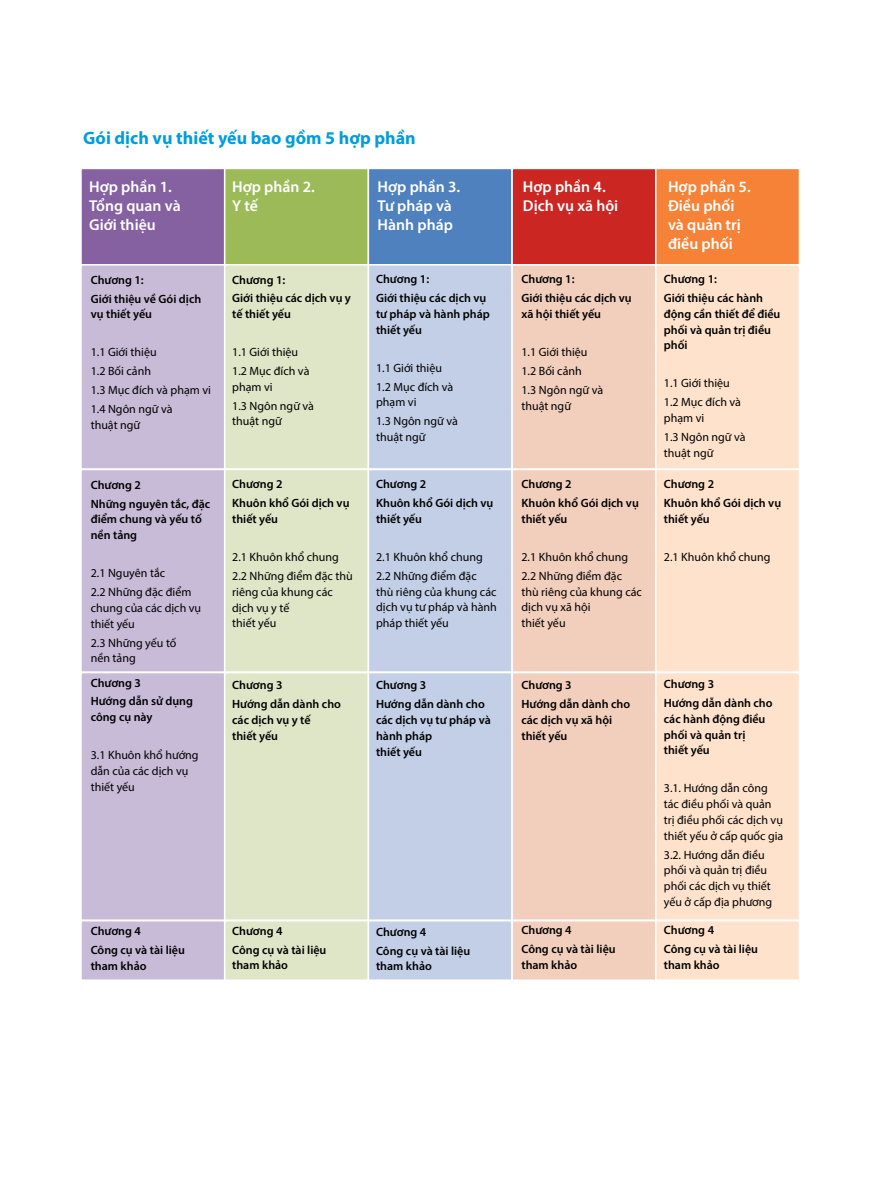
<style>
.page{position:relative;width:872px;height:1191px;background:#fff}
.page>*{position:absolute;margin:0;border:0;box-sizing:border-box;transform-origin:0 0}
.t1{font:700 18px "Myriad Pro";color:#009ddc}
.t2{font:600 15.75px/18.9px "Myriad Pro";color:#fff}
.t3{font:600 12px/18.9px "Myriad Pro";color:#000}
.t4{font:12px/15.8px "Myriad Pro";color:#000}
</style>
<div class="page">
<div style="left:80px;top:168px;width:145px;height:97px;background:#8561a1;border:2px solid #fff"></div>
<div style="left:224px;top:168px;width:145px;height:97px;background:#9cbb58;border:2px solid #fff"></div>
<div style="left:367px;top:168px;width:146px;height:97px;background:#4f81be;border:2px solid #fff"></div>
<div style="left:511px;top:168px;width:145px;height:97px;background:#cb2622;border:2px solid #fff"></div>
<div style="left:655px;top:168px;width:145px;height:97px;background:#f58236;border:2px solid #fff"></div>
<div style="left:80px;top:263px;width:143px;height:717px;background:#c8bbd7"></div>
<div style="left:223px;top:263px;width:144px;height:717px;background:#dee6c7"></div>
<div style="left:367px;top:263px;width:143px;height:717px;background:#c3cfe7"></div>
<div style="left:510px;top:263px;width:144px;height:717px;background:#f2cebd"></div>
<div style="left:654px;top:263px;width:146px;height:717px;background:#fee2cc"></div>
<h1 class="t1" style="left:83px;top:126px;width:334px">Gói dịch vụ thiết yếu bao gồm 5 hợp phần</h1>
<h2 class="t2" style="left:89px;top:177px;width:93px">Hợp phần 1.<br>Tổng quan và<br>Giới thiệu</h2>
<h2 class="t2" style="left:232px;top:177px;width:84px">Hợp phần 2.<br>Y tế</h2>
<h2 class="t2" style="left:377px;top:177px;width:84px">Hợp phần 3.<br>Tư pháp và<br>Hành pháp</h2>
<h2 class="t2" style="left:523px;top:177px;width:97px">Hợp phần 4.<br>Dịch vụ xã hội</h2>
<h2 class="t2" style="left:668px;top:177px;width:84px">Hợp phần 5.<br>Điều phối và quản trị điều phối</h2>
<p class="t3" style="left:91px;top:270px;width:112px">Chương 1:<br>Giới thiệu về Gói dịch</p>
<p class="t3" style="left:91px;top:304px;width:63px">vụ thiết yếu</p>
<p class="t4" style="left:91px;top:342px;width:122px;line-height:18.9px">1.1 Giới thiệu<br>1.2 Bối cảnh<br>1.3 Mục đích và phạm vi<br>1.4 Ngôn ngữ và</p>
<p class="t4" style="left:91px;top:417px;width:51px">thuật ngữ</p>
<p class="t3" style="left:91px;top:475px;width:121px">Chương 2<br>Những nguyên tắc, đặc</p>
<p class="t3" style="left:91px;top:511px;width:113px;line-height:15.8px">điểm chung và yếu tố nền tảng</p>
<p class="t4" style="left:91px;top:563px;width:102px;line-height:18.9px">2.1 Nguyên tắc<br>2.2 Những đặc điểm</p>
<p class="t4" style="left:91px;top:599px;width:112px">chung của các dịch vụ thiết yếu</p>
<p class="t4" style="left:91px;top:634px;width:87px">2.3 Những yếu tố nền tảng</p>
<p class="t3" style="left:91px;top:672px;width:104px">Chương 3<br>Hướng dẫn sử dụng</p>
<p class="t3" style="left:91px;top:707px;width:63px">công cụ này</p>
<p class="t4" style="left:91px;top:747px;width:109px">3.1 Khuôn khổ hướng dẫn của các dịch vụ thiết yếu</p>
<p class="t3" style="left:232px;top:270px;width:120px">Chương 1:<br>Giới thiệu các dịch vụ y</p>
<p class="t3" style="left:232px;top:304px;width:60px">tế thiết yếu</p>
<p class="t4" style="left:232px;top:342px;width:79px;line-height:18.9px">1.1 Giới thiệu<br>1.2 Mục đích và</p>
<p class="t4" style="left:232px;top:377px;width:83px;line-height:18.9px">phạm vi<br>1.3 Ngôn ngữ và</p>
<p class="t4" style="left:232px;top:413px;width:51px">thuật ngữ</p>
<p class="t3" style="left:232px;top:475px;width:119px">Chương 2<br>Khuôn khổ Gói dịch vụ</p>
<p class="t3" style="left:232px;top:509px;width:47px">thiết yếu</p>
<p class="t4" style="left:232px;top:547px;width:122px;line-height:18.9px">2.1 Khuôn khổ chung<br>2.2 Những điểm đặc thù</p>
<p class="t4" style="left:232px;top:583px;width:102px">riêng của khung các dịch vụ y tế<br>thiết yếu</p>
<p class="t3" style="left:232px;top:675px;width:110px">Chương 3<br>Hướng dẫn dành cho</p>
<p class="t3" style="left:232px;top:712px;width:80px;line-height:15.8px">các dịch vụ y tế thiết yếu</p>
<p class="t3" style="left:376px;top:270px;width:112px">Chương 1:<br>Giới thiệu các dịch vụ</p>
<p class="t3" style="left:376px;top:306px;width:115px;line-height:15.8px">tư pháp và hành pháp thiết yếu</p>
<p class="t4" style="left:376px;top:358px;width:79px;line-height:18.9px">1.1 Giới thiệu<br>1.2 Mục đích và</p>
<p class="t4" style="left:376px;top:393px;width:83px;line-height:18.9px">phạm vi<br>1.3 Ngôn ngữ và</p>
<p class="t4" style="left:376px;top:429px;width:51px">thuật ngữ</p>
<p class="t3" style="left:376px;top:474px;width:119px">Chương 2<br>Khuôn khổ Gói dịch vụ</p>
<p class="t3" style="left:376px;top:509px;width:47px">thiết yếu</p>
<p class="t4" style="left:376px;top:547px;width:108px;line-height:18.9px">2.1 Khuôn khổ chung<br>2.2 Những điểm đặc</p>
<p class="t4" style="left:376px;top:583px;width:122px;text-align:justify">thù riêng của khung các dịch vụ tư pháp và hành pháp thiết yếu</p>
<p class="t3" style="left:376px;top:675px;width:110px">Chương 3<br>Hướng dẫn dành cho</p>
<p class="t3" style="left:376px;top:712px;width:116px;line-height:15.8px">các dịch vụ tư pháp và hành pháp<br>thiết yếu</p>
<p class="t3" style="left:91px;top:921px;width:96px">Chương 4<br>Công cụ và tài liệu</p>
<p class="t3" style="left:91px;top:955px;width:57px">tham khảo</p>
<p class="t3" style="left:232px;top:921px;width:96px">Chương 4<br>Công cụ và tài liệu</p>
<p class="t3" style="left:232px;top:955px;width:57px">tham khảo</p>
<p class="t3" style="left:376px;top:921px;width:96px">Chương 4<br>Công cụ và tài liệu</p>
<p class="t3" style="left:376px;top:956px;width:57px">tham khảo</p>
<p class="t3" style="left:521px;top:269px;width:112px">Chương 1:<br>Giới thiệu các dịch vụ</p>
<p class="t3" style="left:521px;top:304px;width:81px">xã hội thiết yếu</p>
<p class="t4" style="left:521px;top:342px;width:83px;line-height:18.9px">1.1 Giới thiệu<br>1.2 Bối cảnh<br>1.3 Ngôn ngữ và</p>
<p class="t4" style="left:521px;top:397px;width:51px">thuật ngữ</p>
<p class="t3" style="left:521px;top:474px;width:119px">Chương 2<br>Khuôn khổ Gói dịch vụ</p>
<p class="t3" style="left:521px;top:509px;width:47px">thiết yếu</p>
<p class="t4" style="left:521px;top:547px;width:108px;line-height:18.9px">2.1 Khuôn khổ chung<br>2.2 Những điểm đặc</p>
<p class="t4" style="left:521px;top:583px;width:122px">thù riêng của khung các dịch vụ xã hội<br>thiết yếu</p>
<p class="t3" style="left:521px;top:675px;width:110px">Chương 3<br>Hướng dẫn dành cho</p>
<p class="t3" style="left:521px;top:711px;width:92px;line-height:15.8px">các dịch vụ xã hội thiết yếu</p>
<p class="t3" style="left:521px;top:920px;width:96px">Chương 4<br>Công cụ và tài liệu</p>
<p class="t3" style="left:521px;top:955px;width:57px">tham khảo</p>
<p class="t3" style="left:664px;top:269px;width:101px">Chương 1:<br>Giới thiệu các hành</p>
<p class="t3" style="left:664px;top:306px;width:118px;line-height:15.8px">động cần thiết để điều phối và quản trị điều phối</p>
<p class="t4" style="left:664px;top:373px;width:79px;line-height:18.9px">1.1 Giới thiệu<br>1.2 Mục đích và</p>
<p class="t4" style="left:664px;top:408px;width:83px;line-height:18.9px">phạm vi<br>1.3 Ngôn ngữ và</p>
<p class="t4" style="left:664px;top:444px;width:51px">thuật ngữ</p>
<p class="t3" style="left:664px;top:474px;width:119px">Chương 2<br>Khuôn khổ Gói dịch vụ</p>
<p class="t3" style="left:664px;top:509px;width:47px">thiết yếu</p>
<p class="t4" style="left:664px;top:548px;width:108px">2.1 Khuôn khổ chung</p>
<p class="t3" style="left:664px;top:674px;width:110px">Chương 3<br>Hướng dẫn dành cho</p>
<p class="t3" style="left:664px;top:710px;width:103px;line-height:15.8px">các hành động điều phối và quản trị thiết yếu</p>
<p class="t4" style="left:664px;top:780px;width:121px">3.1. Hướng dẫn công tác điều phối và quản trị điều phối các dịch vụ thiết yếu ở cấp quốc gia</p>
<p class="t4" style="left:664px;top:846px;width:110px">3.2. Hướng dẫn điều phối và quản trị điều phối các dịch vụ thiết yếu ở cấp địa phương</p>
<p class="t3" style="left:664px;top:920px;width:96px">Chương 4<br>Công cụ và tài liệu</p>
<p class="t3" style="left:664px;top:955px;width:57px">tham khảo</p>
</div>
